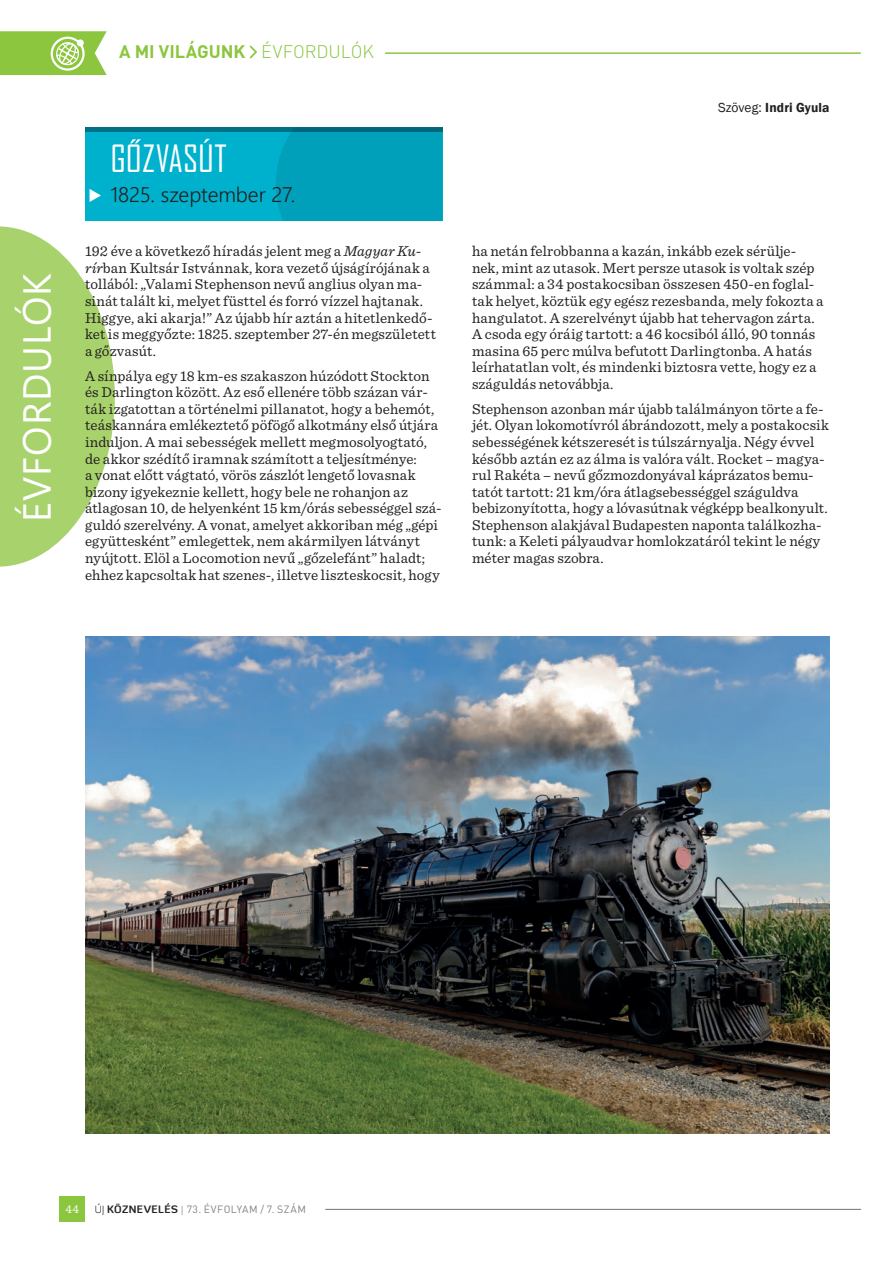
<style>
.page{position:relative;width:893px;height:1263px;background:#fff}
.page>*{position:absolute;margin:0;border:0;box-sizing:border-box;transform-origin:0 0}
.Cím_32pt{font:39px "Segoe UI";letter-spacing:.025em;color:#fff}
.Évforduló_név{font:36px "Agency FB";letter-spacing:.01em;color:#fff}
.t1{font:300 21px "Segoe UI";letter-spacing:-.005em;color:#231f20}
.Fejléc{font:700 18px "DIN Pro";letter-spacing:-.005em;color:#8bc63e}
.Body_text_fél_sor_fö{font:15px/16.6px "Sentinel";letter-spacing:.005em;color:#231f20}
.Body_text{font:15px/16.6px "Sentinel";letter-spacing:.01em;color:#231f20}
.Szerző{font:600 13.5px "Franklin Gothic";letter-spacing:.01em;color:#231f20}
.Oldalszám{font:12px "Sentinel";color:#fff}
.t2{font:10.5px "DIN Pro";letter-spacing:.04em;color:#808285}
.s1{font-weight:300}
.s2{font-style:italic}
.s3{font-weight:400}
.s4{font-family:"Diavlo";font-weight:300;color:#231f20}
.s5{font-family:"Diavlo";font-weight:700;color:#231f20}
.s6{font-family:"Sentinel"}
</style>
<div class="page">
<div style="left:60px;top:1197px;width:25px;height:25px;background:#8bc63e"></div>
<hr style="left:325px;top:1209px;width:536px;height:1px;background:#808285">
<svg style="left:250px;top:46px;width:7px;height:12px"></svg>
<hr style="left:386px;top:52px;width:474px;height:2px;background:#8bc63e">
<svg style="left:0;top:31px;width:107px;height:44px;background:#9bcd58"></svg>
<div style="left:77px;top:39px;width:7px;height:7px;background:#fff;border-radius:50%"></div>
<div style="left:51px;top:37px;width:34px;height:34px;border:2px solid #fff;border-radius:50%"></div>
<hr style="left:892px;top:199px;width:1px;height:172px;background:#c4df9b">
<hr style="left:892px;top:675px;width:1px;height:234px;background:#e4f0d4">
<img style="left:85px;top:637px;width:744px;height:496px">
<svg style="left:0;top:226px;width:115px;height:341px"></svg>
<div style="left:85px;top:128px;width:357px;height:93px;background:#00b1cd"></div>
<hr style="left:85px;top:128px;width:357px;height:4px;background:#007184">
<div style="left:276px;top:128px;width:166px;height:93px;background:#00a0bb"></div>
<svg style="left:130px;top:139px;width:11px;height:4px"></svg>
<p class="Cím_32pt" style="left:0;top:522px;width:250px;rotate:-90deg">ÉVFORDULÓK</p>
<p class="Fejléc" style="left:119px;top:40px;width:257px">A MI VILÁGUNK <span class="s1">ÉVFORDULÓK</span></p>
<p class="Évforduló_név" style="left:111px;top:137px;width:118px">GOZVASÚT</p>
<p class="t1" style="left:111px;top:175px;width:186px">1825. szeptember 27.</p>
<p class="Body_text" style="left:85px;top:242px;width:352px">192 éve a következő híradás jelent meg a <span class="s2">Magyar Ku&shy;rír</span>ban Kultsár Istvánnak, kora vezető újságírójának a tollából: „Valami Stephenson nevű anglius olyan ma&shy;sinát talált ki, melyet füsttel és forró vízzel hajtanak.<br>Higgye, aki akarja!” Az újabb hír aztán a hitetlenkedő&shy;ket is meggyőzte: 1825. szeptember 27-én megszületett a gőzvasút.</p>
<p class="Body_text_fél_sor_fö" style="left:85px;top:366px;width:358px">A sínpálya egy 18 km-es szakaszon húzódott Stockton és Darlington között. Az eső ellenére több százan vár&shy;ták izgatottan a történelmi pillanatot, hogy a behemót, teáskannára emlékeztető pöfögő alkotmány első útjára induljon. A mai sebességek mellett megmosolyogtató, de akkor szédítő iramnak számított a teljesítménye:<br>a vonat előtt vágtató, vörös zászlót lengető lovasnak bizony igyekeznie kellett, hogy bele ne rohanjon az átlagosan 10, de helyenként 15 km/órás sebességgel szá&shy;guldó szerelvény. A vonat, amelyet akkoriban még „gépi együttesként” emlegettek, nem akármilyen látványt nyújtott. Elöl a Locomotion nevű „gőzelefánt” haladt; ehhez kapcsoltak hat szenes-, illetve liszteskocsit, hogy</p>
<p class="Szerző" style="left:718px;top:99px;width:113px"><span class="s3">Szöveg:</span> Indri Gyula</p>
<p class="Body_text_fél_sor_fö" style="left:472px;top:242px;width:353px">ha netán felrobbanna a kazán, inkább ezek sérülje&shy;nek, mint az utasok. Mert persze utasok is voltak szép számmal: a 34 postakocsiban összesen 450-en foglal&shy;tak helyet, köztük egy egész rezesbanda, mely fokozta a hangulatot. A szerelvényt újabb hat tehervagon zárta.<br>A csoda egy óráig tartott: a 46 kocsiból álló, 90 tonnás masina 65 perc múlva befutott Darlingtonba. A hatás leírhatatlan volt, és mindenki biztosra vette, hogy ez a száguldás netovábbja.</p>
<p class="Body_text_fél_sor_fö" style="left:472px;top:399px;width:358px">Stephenson azonban már újabb találmányon törte a fe&shy;jét. Olyan lokomotívról ábrándozott, mely a postakocsik sebességének kétszeresét is túlszárnyalja. Négy évvel később aztán ez az álma is valóra vált. Rocket – magya&shy;rul Rakéta – nevű gőzmozdonyával káprázatos bemu&shy;tatót tartott: 21 km/óra átlagsebességgel száguldva bebizonyította, hogy a lóvasútnak végképp bealkonyult.<br>Stephenson alakjával Budapesten naponta találkozha&shy;tunk: a Keleti pályaudvar homlokzatáról tekint le négy méter magas szobra.</p>
<p class="Oldalszám" style="left:65px;top:1200px;width:15px">44</p>
<p class="t2" style="left:95px;top:1202px;width:213px"><span class="s4">ÚJ</span> <span class="s5">KÖZNEVELÉS</span> <span class="s6">|</span> 73. ÉVFOLYAM / 7. SZÁM</p>
</div>
